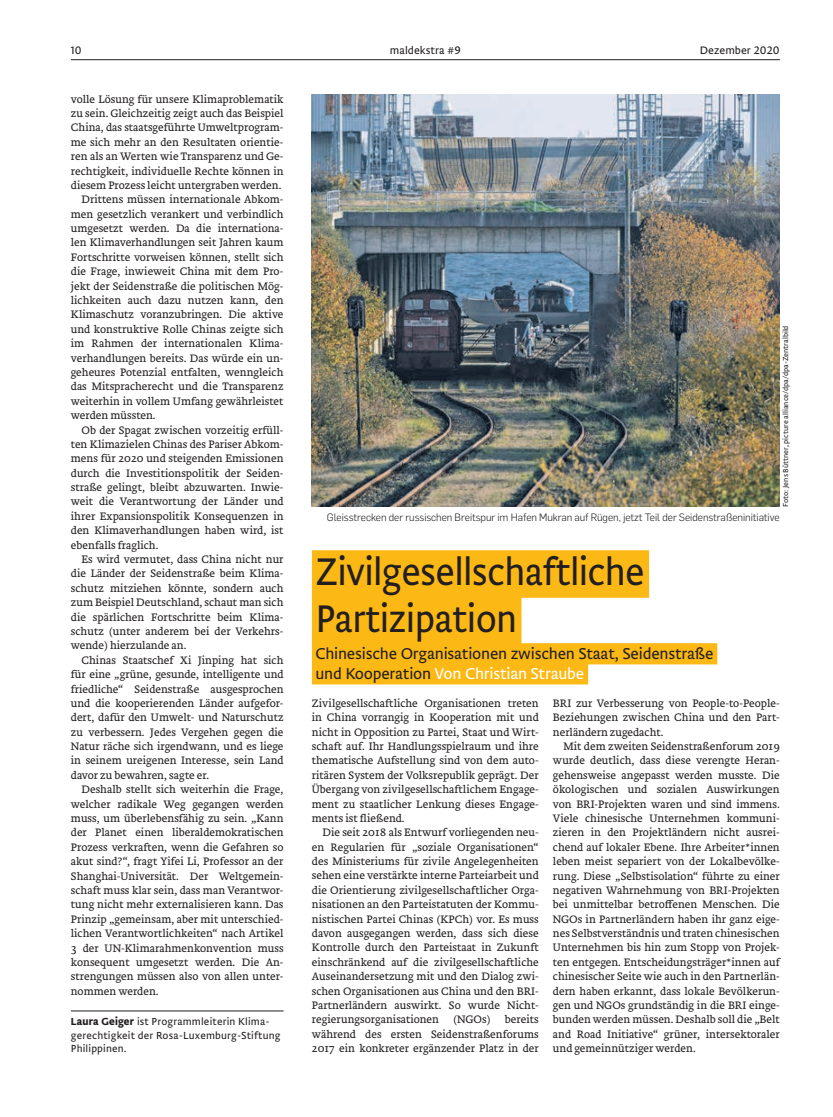
<style>
.page{position:relative;width:833px;height:1117px;background:#fff}
.page>*{position:absolute;margin:0;border:0;box-sizing:border-box;transform-origin:0 0}
.t1{font:300 40px/46.2px "Brioni Sanst Std";letter-spacing:-.02em;color:#231f20;scale:.94 1}
.t2{font:300 16.25px/20px "Brioni Sanst Std";letter-spacing:-.015em;color:#231f20}
.t3{font:300 11.25px/14.4px "Brioni Text Std";color:#231f20;text-align:justify}
.t4{font:300 11.25px "Brioni Sanst Std";color:#231f20}
.t5{font:300 10.62px/13.1px "Brioni Sanst Std";letter-spacing:.015em;color:#231f20}
.t6{font:300 10.5px "Flama";letter-spacing:-.005em;color:#231f20}
.t7{font:300 7.5px "Brioni Sanst Std";color:#231f20}
.s1{font-family:"Brioni Sans Std";font-weight:700}
.s2{color:#fff}
</style>
<div class="page">
<hr style="left:71px;top:59px;width:709px;height:1px;background:#231f20">
<hr style="left:71px;top:1010px;width:212px;height:1px;background:#231f20">
<div style="left:312px;top:550px;width:337px;height:47px;background:#fcb814"></div>
<div style="left:312px;top:596px;width:209px;height:48px;background:#fcb814"></div>
<div style="left:312px;top:643px;width:405px;height:21px;background:#fcb814"></div>
<div style="left:312px;top:663px;width:276px;height:21px;background:#fcb814"></div>
<img style="left:312px;top:94px;width:468px;height:413px">
<p class="t4" style="left:71px;top:43px;width:12px">10</p>
<p class="t4" style="left:390px;top:43px;width:72px">maldekstra #9</p>
<p class="t4" style="left:700px;top:43px;width:81px">Dezember 2020</p>
<p class="t3" style="left:71px;top:92px;width:214px">volle Lösung für unsere Klimaproblematik</p>
<p class="t3" style="left:71px;top:106px;width:214px">zu sein. Gleichzeitig zeigt auch das Beispiel</p>
<p class="t3" style="left:71px;top:121px;width:214px">China, das staatsgeführte Umweltprogram-</p>
<p class="t3" style="left:71px;top:135px;width:214px">me sich mehr an den Resultaten orientie-</p>
<p class="t3" style="left:71px;top:149px;width:214px">ren als an Werten wie Transparenz und Ge-</p>
<p class="t3" style="left:71px;top:164px;width:214px">rechtigkeit, individuelle Rechte können in</p>
<p class="t3" style="left:71px;top:178px;width:212px">diesem Prozess leicht untergraben werden.</p>
<p class="t3" style="left:81px;top:193px;width:203px">Drittens müssen internationale Abkom-</p>
<p class="t3" style="left:71px;top:207px;width:214px">men gesetzlich verankert und verbindlich</p>
<p class="t3" style="left:71px;top:221px;width:214px">umgesetzt werden. Da die internationa-</p>
<p class="t3" style="left:71px;top:236px;width:214px">len Klimaverhandlungen seit Jahren kaum</p>
<p class="t3" style="left:71px;top:250px;width:214px">Fortschritte vorweisen können, stellt sich</p>
<p class="t3" style="left:71px;top:264px;width:214px">die Frage, inwieweit China mit dem Pro-</p>
<p class="t3" style="left:71px;top:279px;width:214px">jekt der Seidenstraße die politischen Mög-</p>
<p class="t3" style="left:71px;top:293px;width:214px">lichkeiten auch dazu nutzen kann, den</p>
<p class="t3" style="left:71px;top:308px;width:214px">Klimaschutz voranzubringen. Die aktive</p>
<p class="t3" style="left:71px;top:322px;width:214px">und konstruktive Rolle Chinas zeigte sich</p>
<p class="t3" style="left:71px;top:336px;width:214px">im Rahmen der internationalen Klima-</p>
<p class="t3" style="left:71px;top:351px;width:214px">verhandlungen bereits. Das würde ein un-</p>
<p class="t3" style="left:71px;top:365px;width:214px">geheures Potenzial entfalten, wenngleich</p>
<p class="t3" style="left:71px;top:379px;width:214px">das Mitspracherecht und die Transparenz</p>
<p class="t3" style="left:71px;top:394px;width:214px">weiterhin in vollem Umfang gewährleistet</p>
<p class="t3" style="left:71px;top:408px;width:86px">werden müssten.</p>
<p class="t3" style="left:81px;top:423px;width:203px">Ob der Spagat zwischen vorzeitig erfüll-</p>
<p class="t3" style="left:71px;top:437px;width:214px">ten Klimazielen Chinas des Pariser Abkom-</p>
<p class="t3" style="left:71px;top:451px;width:214px">mens für 2020 und steigenden Emissionen</p>
<p class="t3" style="left:71px;top:466px;width:214px">durch die Investitionspolitik der Seiden-</p>
<p class="t3" style="left:71px;top:480px;width:214px">straße gelingt, bleibt abzuwarten. Inwie-</p>
<p class="t3" style="left:71px;top:494px;width:214px">weit die Verantwortung der Länder und</p>
<p class="t3" style="left:71px;top:509px;width:214px">ihrer Expansionspolitik Konsequenzen in</p>
<p class="t3" style="left:71px;top:523px;width:214px">den Klimaverhandlungen haben wird, ist</p>
<p class="t3" style="left:71px;top:538px;width:89px">ebenfalls fraglich.</p>
<p class="t3" style="left:81px;top:552px;width:203px">Es wird vermutet, dass China nicht nur</p>
<p class="t3" style="left:71px;top:566px;width:214px">die Länder der Seidenstraße beim Klima-</p>
<p class="t3" style="left:71px;top:581px;width:214px">schutz mitziehen könnte, sondern auch</p>
<p class="t3" style="left:71px;top:595px;width:214px">zum Beispiel Deutschland, schaut man sich</p>
<p class="t3" style="left:71px;top:609px;width:214px">die spärlichen Fortschritte beim Klima-</p>
<p class="t3" style="left:71px;top:624px;width:214px">schutz (unter anderem bei der Verkehrs-</p>
<p class="t3" style="left:71px;top:638px;width:117px">wende) hierzulande an.</p>
<p class="t3" style="left:81px;top:653px;width:203px">Chinas Staatschef Xi Jinping hat sich</p>
<p class="t3" style="left:71px;top:667px;width:214px">für eine „grüne, gesunde, intelligente und</p>
<p class="t3" style="left:71px;top:681px;width:214px">friedliche“ Seidenstraße ausgesprochen</p>
<p class="t3" style="left:71px;top:696px;width:214px">und die kooperierenden Länder aufgefor-</p>
<p class="t3" style="left:71px;top:710px;width:214px">dert, dafür den Umwelt- und Naturschutz</p>
<p class="t3" style="left:71px;top:725px;width:214px">zu verbessern. Jedes Vergehen gegen die</p>
<p class="t3" style="left:71px;top:739px;width:214px">Natur räche sich irgendwann, und es liege</p>
<p class="t3" style="left:71px;top:753px;width:214px">in seinem ureigenen Interesse, sein Land</p>
<p class="t3" style="left:71px;top:768px;width:140px">davor zu bewahren, sagte er.</p>
<p class="t3" style="left:81px;top:782px;width:203px">Deshalb stellt sich weiterhin die Frage,</p>
<p class="t3" style="left:71px;top:796px;width:214px">welcher radikale Weg gegangen werden</p>
<p class="t3" style="left:71px;top:811px;width:214px">muss, um überlebensfähig zu sein. „Kann</p>
<p class="t3" style="left:71px;top:825px;width:214px">der Planet einen liberaldemokratischen</p>
<p class="t3" style="left:71px;top:840px;width:214px">Prozess verkraften, wenn die Gefahren so</p>
<p class="t3" style="left:71px;top:854px;width:214px">akut sind?“, fragt Yifei Li, Professor an der</p>
<p class="t3" style="left:71px;top:868px;width:214px">Shanghai-Universität. Der Weltgemein-</p>
<p class="t3" style="left:71px;top:883px;width:214px">schaft muss klar sein, dass man Verantwor-</p>
<p class="t3" style="left:71px;top:897px;width:214px">tung nicht mehr externalisieren kann. Das</p>
<p class="t3" style="left:71px;top:911px;width:214px">Prinzip „gemeinsam, aber mit unterschied-</p>
<p class="t3" style="left:71px;top:926px;width:214px">lichen Verantwortlichkeiten“ nach Artikel</p>
<p class="t3" style="left:71px;top:940px;width:214px">3 der UN-Klimarahmenkonvention muss</p>
<p class="t3" style="left:71px;top:955px;width:214px">konsequent umgesetzt werden. Die An-</p>
<p class="t3" style="left:71px;top:969px;width:214px">strengungen müssen also von allen unter-</p>
<p class="t3" style="left:71px;top:983px;width:89px">nommen werden.</p>
<p class="t5" style="left:71px;top:1014px;width:211px"><span class="s1">Laura Geiger</span> ist Programmleiterin Klima&shy;gerechtigkeit der Rosa-Luxemburg-Stiftung<br>Philippinen.</p>
<p class="t7" style="left:780px;top:507px;width:183px;rotate:-90deg">Foto: Jens Büttner, picture alliance/dpa/dpa-Zentralbild</p>
<p class="t6" style="left:327px;top:510px;width:454px">Gleisstrecken der russischen Breitspur im Hafen Mukran auf Rügen, jetzt Teil der Seidenstraßeninitiative</p>
<h1 class="t1" style="left:315px;top:547px;width:352px">Zivilgesellschaftliche<br>Partizipation</h1>
<h2 class="t2" style="left:315px;top:642px;width:399px">Chinesische Organisationen zwischen Staat, Seidenstraße und Kooperation <span class="s2">Von Christian Straube</span></h2>
<p class="t3" style="left:312px;top:696px;width:228px">Zivilgesellschaftliche Organisationen treten in China vorrangig in Kooperation mit und nicht in Opposition zu Partei, Staat und Wirt&shy;schaft auf. Ihr Handlungsspielraum und ihre thematische Aufstellung sind von dem auto&shy;ritären System der Volksrepublik geprägt. Der Übergang von zivilgesellschaftlichem Engage&shy;ment zu staatlicher Lenkung dieses Engage&shy;ments ist fließend.</p>
<p class="t3" style="left:312px;top:825px;width:228px;text-indent:11px">Die seit 2018 als Entwurf vorliegenden neu&shy;en Regularien für „soziale Organisationen“ des Ministeriums für zivile Angelegenheiten sehen eine verstärkte interne Parteiarbeit und die Orientierung zivilgesellschaftlicher Orga&shy;nisationen an den Parteistatuten der Kommu&shy;nistischen Partei Chinas (KPCh) vor. Es muss davon ausgegangen werden, dass sich diese Kontrolle durch den Parteistaat in Zukunft einschränkend auf die zivilgesellschaftliche Auseinandersetzung mit und den Dialog zwi&shy;schen Organisationen aus China und den BRI-Partnerländern auswirkt. So wurde Nicht&shy;regierungsorganisationen</p>
<p class="t3" style="left:553px;top:696px;width:228px">BRI zur Verbesserung von People-to-People-Beziehungen zwischen China und den Part&shy;nerländern zugedacht.</p>
<p class="t3" style="left:553px;top:739px;width:228px;text-indent:11px">Mit dem zweiten Seidenstraßenforum 2019 wurde deutlich, dass diese verengte Heran&shy;gehensweise angepasst werden musste. Die ökologischen und sozialen Auswirkungen von BRI-Projekten waren und sind immens.<br>Viele chinesische Unternehmen kommuni&shy;zieren in den Projektländern nicht ausrei&shy;chend auf lokaler Ebene. Ihre Arbeiter*innen leben meist separiert von der Lokalbevölke&shy;rung. Diese „Selbstisolation“ führte zu einer negativen Wahrnehmung von BRI-Projekten bei unmittelbar betroffenen Menschen. Die NGOs in Partnerländern haben ihr ganz eige&shy;nes Selbstverständnis und traten chinesischen Unternehmen bis hin zum Stopp von Projek&shy;ten entgegen. Entscheidungsträger*innen auf chinesischer Seite wie auch in den Partnerlän&shy;dern haben erkannt, dass lokale Bevölkerun&shy;gen und NGOs grundständig in die BRI einge&shy;bunden werden müssen. Deshalb soll die „Belt and Road Initiative“ grüner, intersektoraler und gemeinnütziger werden.</p>
<p class="t3" style="left:312px;top:1012px;width:228px;text-indent:193px">bereits während des ersten Seidenstraßenforums 2017 ein konkreter ergänzender Platz in der</p>
<p class="t3" style="left:453px;top:1012px;width:39px">(NGOs)</p>
</div>
